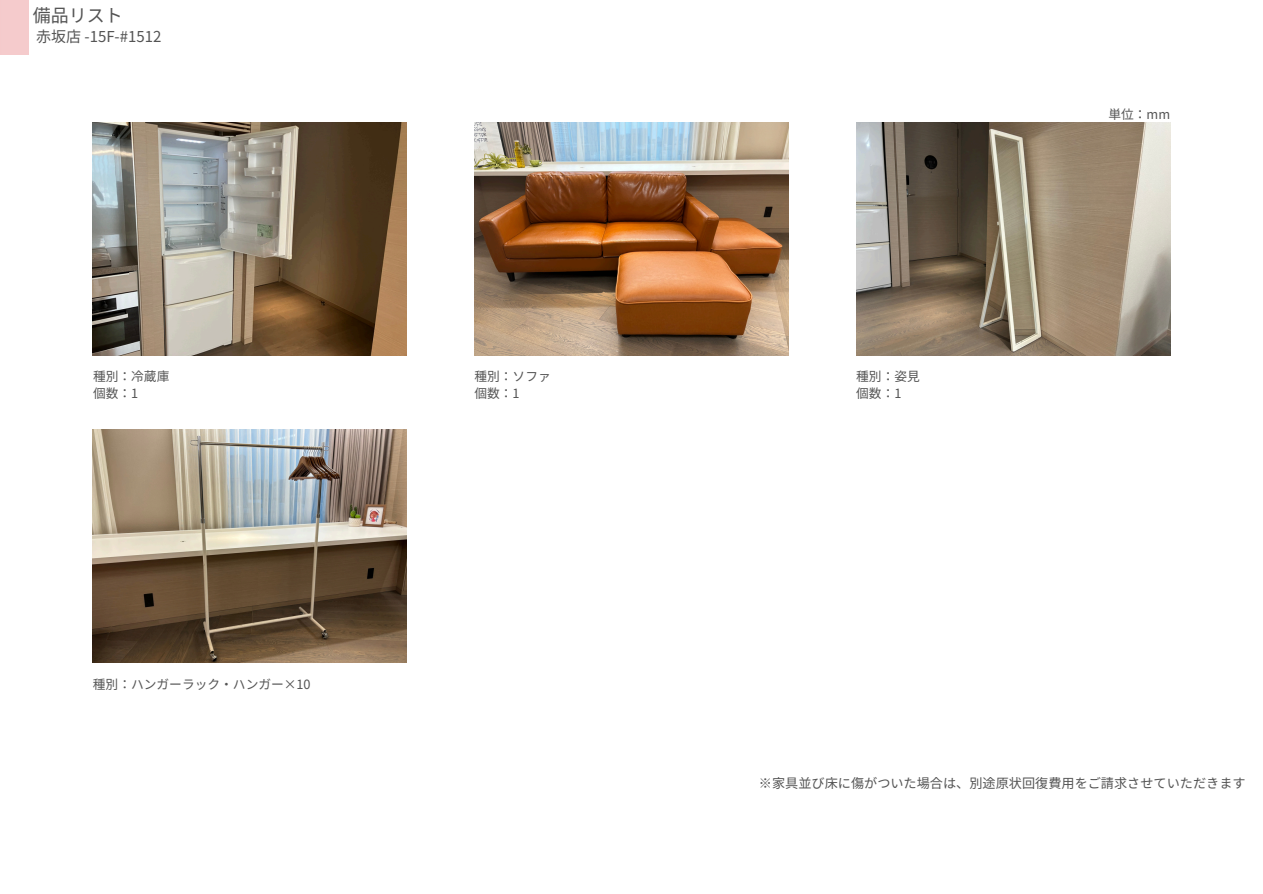
<style>
.page{position:relative;width:1263px;height:894px;background:#fff}
.page>*{position:absolute;margin:0;border:0;box-sizing:border-box;transform-origin:0 0}
.t1{font:18px "Noto Sans JP";color:#545454}
.t2{font:15px "Noto Sans JP";color:#545454}
.t3{font:13.2px "Noto Sans JP";color:#545454}
.t4{font:12.75px "Noto Sans JP";color:#545454}
</style>
<div class="page">
<img style="left:474px;top:122px;width:314px;height:233px">
<img style="left:856px;top:122px;width:314px;height:233px">
<img style="left:93px;top:430px;width:314px;height:232px">
<img style="left:93px;top:122px;width:314px;height:233px">
<p class="t1" style="left:33px;top:1px;width:92px">備品リスト</p>
<p class="t2" style="left:36px;top:24px;width:127px">赤坂店 -15F-#1512</p>
<p class="t4" style="left:93px;top:366px;width:78px">種別：冷蔵庫</p>
<p class="t4" style="left:93px;top:383px;width:47px">個数：1</p>
<p class="t4" style="left:93px;top:673px;width:219px">種別：ハンガーラック・ハンガー×10</p>
<h1 class="t4" style="left:474px;top:366px;width:78px">種別：ソファ</h1>
<p class="t4" style="left:474px;top:383px;width:47px">個数：1</p>
<p class="t4" style="left:856px;top:366px;width:64px">種別：姿見</p>
<p class="t4" style="left:856px;top:383px;width:47px">個数：1</p>
<p class="t4" style="left:1108px;top:104px;width:63px">単位：mm</p>
<p class="t3" style="left:759px;top:772px;width:488px">※家具並び床に傷がついた場合は、別途原状回復費用をご請求させていただきます</p>
</div>
